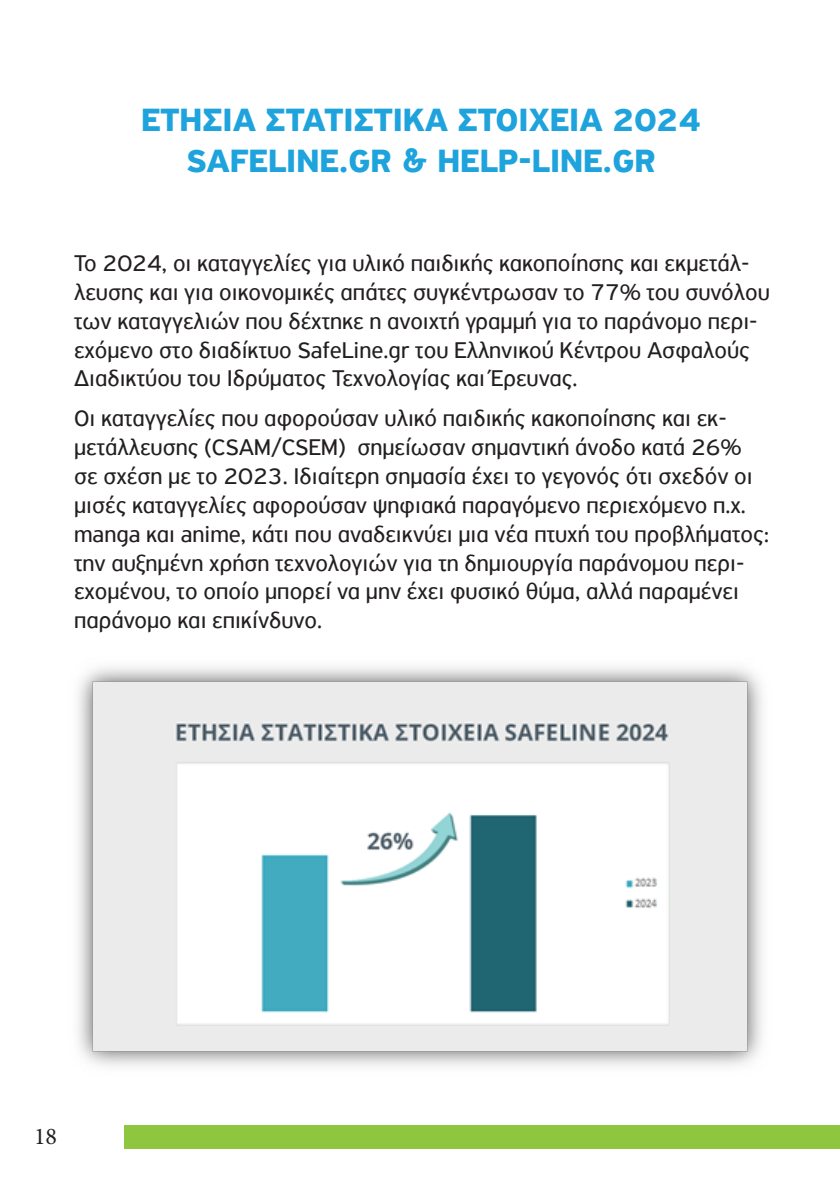
<style>
.page{position:relative;width:840px;height:1191px;background:#fff}
.page>*{position:absolute;margin:0;border:0;box-sizing:border-box;transform-origin:0 0}
.t1{font:700 34px/40.8px "PF Highway Sans Pro";color:#1ea3dd;text-align:center}
.t2{font:24px/28.8px "PF Highway Sans Pro";color:#231f20}
.t3{font:24px "Minion Pro";color:#231f20}
</style>
<div class="page">
<div style="left:125px;top:1125px;width:714px;height:23px;background:#8ec63f"></div>
<img style="left:78px;top:667px;width:685px;height:399px">
<h1 class="t1" style="left:141px;top:101px;width:561px">ΕΤΉΣΙΑ ΣΤΑΤΙΣΤΙΚΆ ΣΤΟΙΧΕΊΑ 2024<br>SAFELINE.GR &amp; HELP-LINE.GR</h1>
<p class="t2" style="left:74px;top:249px;width:697px">Το 2024, οι καταγγελίες για υλικό παιδικής κακοποίησης και εκμετάλ&shy;λευσης και για οικονομικές απάτες συγκέντρωσαν το 77% του συνόλου των καταγγελιών που δέχτηκε η ανοιχτή γραμμή για το παράνομο περι&shy;εχόμενο στο διαδίκτυο SafeLine.gr του Ελληνικού Κέντρου Ασφαλούς Διαδικτύου του Ιδρύματος Τεχνολογίας και Έρευνας.</p>
<p class="t2" style="left:74px;top:404px;width:696px">Οι καταγγελίες που αφορούσαν υλικό παιδικής κακοποίησης και εκ&shy;μετάλλευσης (CSAM/CSEM) σημείωσαν σημαντική άνοδο κατά 26% σε σχέση με το 2023. Ιδιαίτερη σημασία έχει το γεγονός ότι σχεδόν οι μισές καταγγελίες αφορούσαν ψηφιακά παραγόμενο περιεχόμενο π.χ. manga και anime, κάτι που αναδεικνύει μια νέα πτυχή του προβλήματος: την αυξημένη χρήση τεχνολογιών για τη δημιουργία παράνομου περι&shy;εχομένου, το οποίο μπορεί να μην έχει φυσικό θύμα, αλλά παραμένει παράνομο και επικίνδυνο.</p>
<p class="t3" style="left:34px;top:1119px;width:25px">18</p>
</div>
